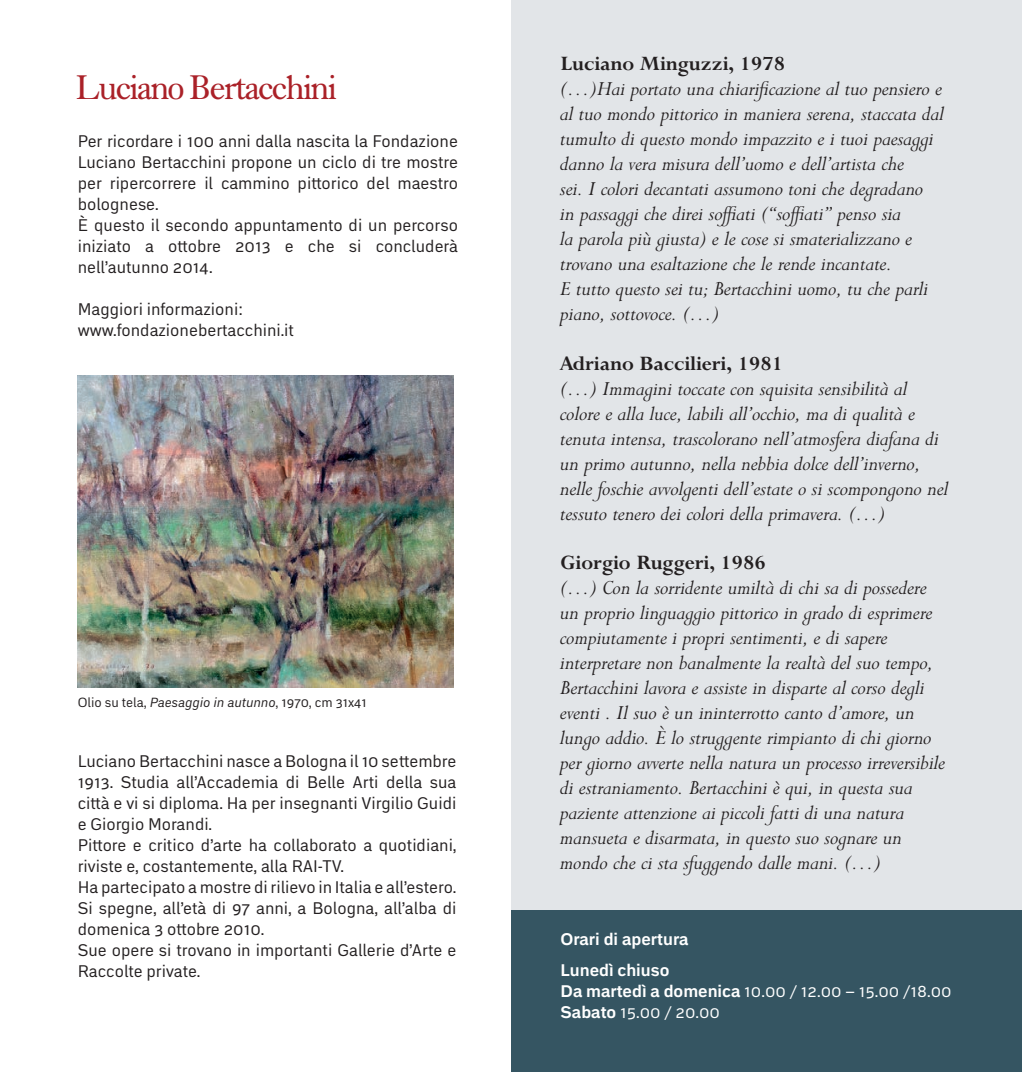
<style>
.page{position:relative;width:1022px;height:1072px;background:#fff}
.page>*{position:absolute;margin:0;border:0;box-sizing:border-box;transform-origin:0 0}
.t1{font:35px "Dutch 766 BT Roman A";letter-spacing:-.06em;color:#aa2128}
.t2{font:italic 22.75px/25px "Lapidary 333 BT";color:#231f20}
.t3{font:700 22.75px "Lapidary 333 BT";color:#231f20}
.t4{font:16.62px/21px "Embarcadero MVB Pro";color:#231f20}
.t5{font:16.62px/21px "Embarcadero MVB Pro";color:#fff}
.t6{font:700 16.62px/31px "Embarcadero MVB Pro";color:#fff}
.t7{font:13.12px "Embarcadero MVB Pro";color:#231f20}
.s1{font-style:italic}
.s2{font-weight:700}
</style>
<div class="page">
<img style="left:78px;top:375px;width:376px;height:312px">
<div style="left:511px;top:0;width:511px;height:923px;background:#e2e5e8"></div>
<div style="left:511px;top:910px;width:511px;height:161px;background:#355562"></div>
<h1 class="t1" style="left:76px;top:65px;width:263px">Luciano Bertacchini</h1>
<p class="t4" style="left:78px;top:130px;width:382px">Per ricordare i 100 anni dalla nascita la Fondazione Luciano Bertacchini propone un ciclo di tre mostre per ripercorrere il cammino pittorico del maestro bolognese.<br>È questo il secondo appuntamento di un percorso iniziato a ottobre 2013 e che si concluderà nell’autunno 2014.</p>
<p class="t4" style="left:78px;top:298px;width:218px">Maggiori informazioni: www.fondazionebertacchini.it</p>
<p class="t7" style="left:78px;top:693px;width:291px">Olio su tela, <span class="s1">Paesaggio in autunno</span>, 1970, cm 31x41</p>
<p class="t4" style="left:78px;top:749px;width:380px">Luciano Bertacchini nasce a Bologna il 10 settembre 1913. Studia all’Accademia di Belle Arti della sua città e vi si diploma. Ha per insegnanti Virgilio Guidi e Giorgio Morandi.<br>Pittore e critico d’arte ha collaborato a quotidiani, riviste e, costantemente, alla RAI-TV.<br>Ha partecipato a mostre di rilievo in Italia e all’estero.<br>Si spegne, all’età di 97 anni, a Bologna, all’alba di domenica 3 ottobre 2010.<br>Sue opere si trovano in importanti Gallerie d’Arte e Raccolte private.</p>
<p class="t3" style="left:561px;top:50px;width:226px">Luciano Minguzzi, 1978</p>
<p class="t2" style="left:561px;top:76px;width:385px">(…)Hai portato una chiarificazione al tuo pensiero e al tuo mondo pittorico in maniera serena, staccata dal tumulto di questo mondo impazzito e i tuoi paesaggi danno la vera misura dell’uomo e dell’artista che<br>sei. I colori decantati assumono toni che degradano<br>in passaggi che direi soffiati (“soffiati” penso sia<br>la parola più giusta) e le cose si smaterializzano e trovano una esaltazione che le rende incantate.<br>E tutto questo sei tu; Bertacchini uomo, tu che parli piano, sottovoce. (…)</p>
<p class="t3" style="left:561px;top:350px;width:224px">Adriano Baccilieri, 1981</p>
<p class="t2" style="left:561px;top:376px;width:390px">(…) Immagini toccate con squisita sensibilità al colore e alla luce, labili all’occhio, ma di qualità e tenuta intensa, trascolorano nell’atmosfera diafana di un primo autunno, nella nebbia dolce dell’inverno, nelle foschie avvolgenti dell’estate o si scompongono nel tessuto tenero dei colori della primavera. (…)</p>
<p class="t3" style="left:561px;top:549px;width:207px">Giorgio Ruggeri, 1986</p>
<p class="t2" style="left:561px;top:575px;width:387px">(…) Con la sorridente umiltà di chi sa di possedere un proprio linguaggio pittorico in grado di esprimere compiutamente i propri sentimenti, e di sapere interpretare non banalmente la realtà del suo tempo, Bertacchini lavora e assiste in disparte al corso degli eventi . Il suo è un ininterrotto canto d’amore, un lungo addio. È lo struggente rimpianto di chi giorno per giorno avverte nella natura un processo irreversibile di estraniamento. Bertacchini è qui, in questa sua paziente attenzione ai piccoli fatti di una natura mansueta e disarmata, in questo suo sognare un mondo che ci sta sfuggendo dalle mani. (…)</p>
<p class="t6" style="left:561px;top:922px;width:129px">Orari di apertura<br>Lunedì chiuso</p>
<p class="t5" style="left:561px;top:979px;width:392px"><span class="s2">Da martedì a domenica</span> 10.00 / 12.00 – 15.00 /18.00<br><span class="s2">Sabato</span> 15.00 / 20.00</p>
</div>
